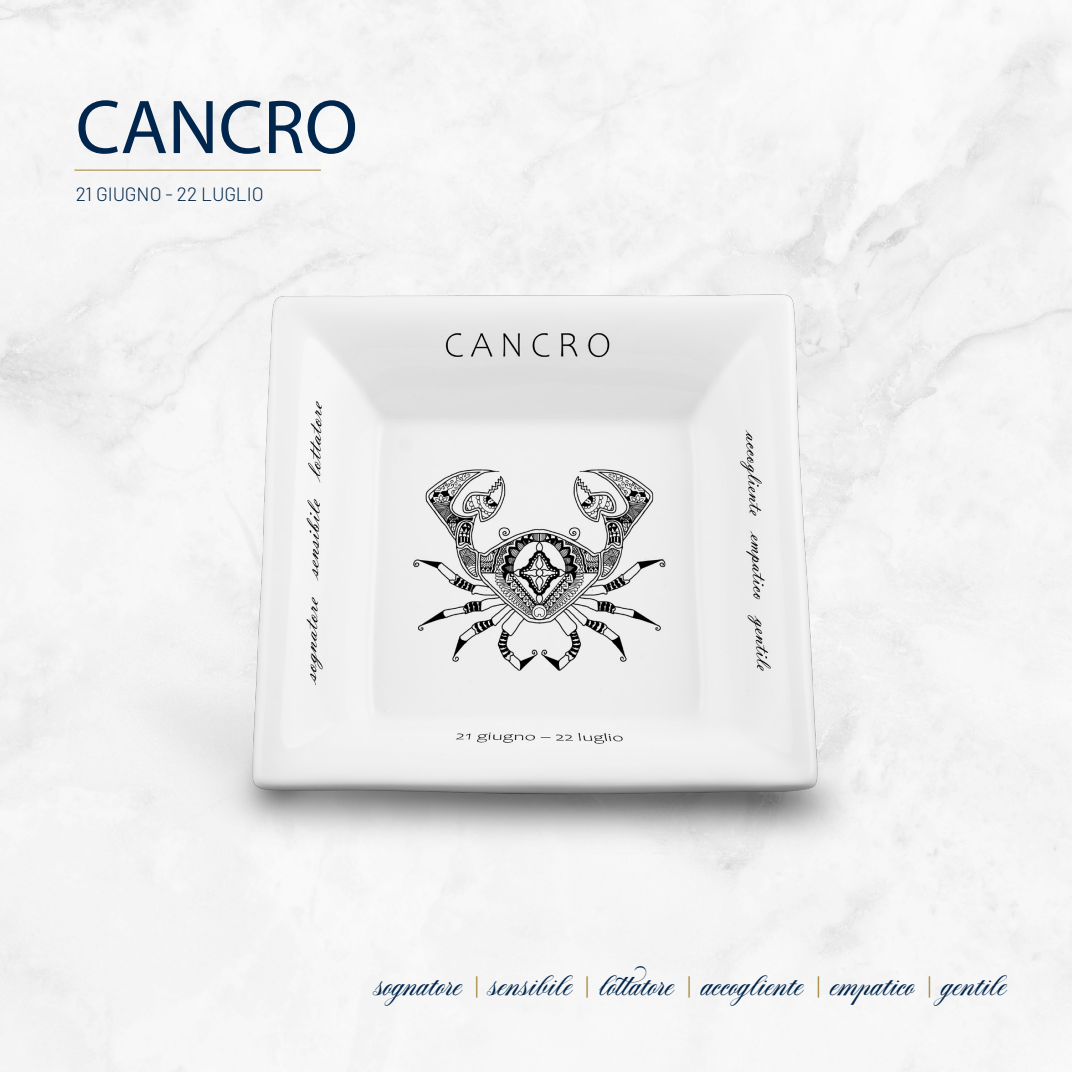
<style>
.page{position:relative;width:1072px;height:1072px;background:#fff}
.page>*{position:absolute;margin:0;border:0;box-sizing:border-box;transform-origin:0 0}
.t1{font:77px "Myriad Pro";color:#00264d}
.t2{font:700 21px "Aston Script Pro";color:#00264d}
.t3{font:300 19.25px "Barlow";color:#00264d}
.s1{color:#a1822e}
</style>
<div class="page">
<hr style="left:74px;top:170px;width:247px;height:1px;background:#a1822e">
<img style="left:78px;top:204px;width:898px;height:754px">
<p class="t1" style="left:76px;top:80px;width:284px">CANCRO</p>
<p class="t3" style="left:76px;top:182px;width:190px">21 GIUGNO - 22 LUGLIO</p>
<p class="t2" style="left:375px;top:975px;width:633px">sognatore <span class="s1">|</span> sensibile <span class="s1">|</span> lottatore <span class="s1">|</span> accogliente <span class="s1">|</span> empatico <span class="s1">|</span> gentile</p>
</div>
